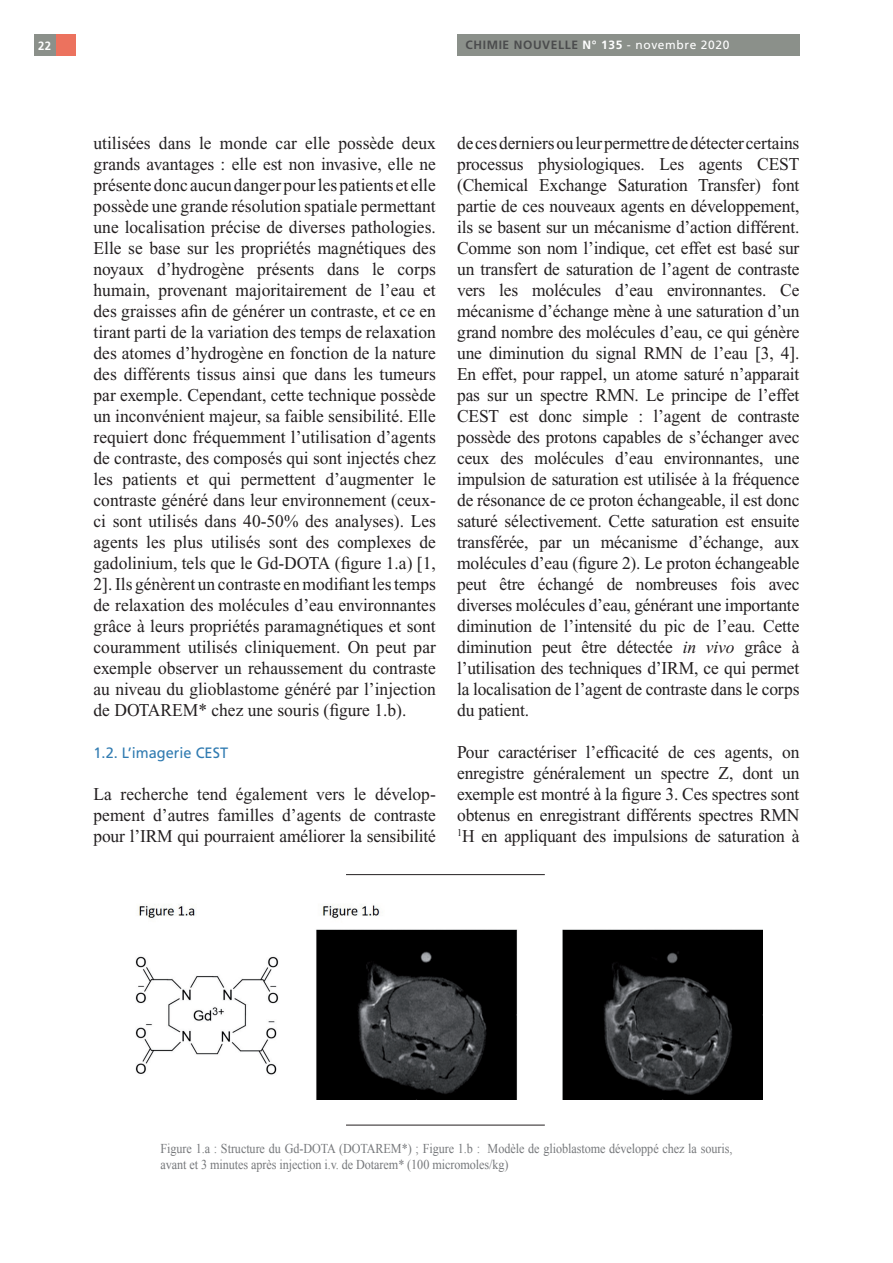
<style>
.page{position:relative;width:893px;height:1263px;background:#fff}
.page>*{position:absolute;margin:0;border:0;box-sizing:border-box;transform-origin:0 0}
.t1{font:18px/21px "Times New Roman";letter-spacing:-.01em;color:#231f20;text-align:justify}
.t2{font:15px "Frutiger";color:#307bb1}
.t3{font:13.5px/16.5px "Times New Roman";letter-spacing:-.005em;color:#76787b;scale:.9 1}
.t4{font:700 12px "Frutiger";letter-spacing:.05em;color:#4b4c4d}
.t5{font:700 12px "Frutiger";color:#fff;scale:.95 1}
.s1{color:#fff}
.s2{font-weight:400;color:#fff}
.s3{font-style:italic}
</style>
<div class="page">
<div style="left:457px;top:34px;width:342px;height:21px;background:#8b908a"></div>
<div style="left:55px;top:34px;width:21px;height:22px;background:#ec725e"></div>
<div style="left:34px;top:34px;width:21px;height:22px;background:#8b908a"></div>
<hr style="left:346px;top:1125px;width:199px;height:1px;background:#231f20">
<img style="left:135px;top:904px;width:628px;height:195px">
<hr style="left:346px;top:874px;width:199px;height:1px;background:#231f20">
<p class="t5" style="left:38px;top:38px;width:15px">22</p>
<p class="t4" style="left:466px;top:38px;width:265px">CHIMIE NOUVELLE <span class="s1">N° 135</span> <span class="s2">- novembre 2020</span></p>
<p class="t1" style="left:94px;top:132px;width:344px">utilisées dans le monde car elle possède deux grands avantages : elle est non invasive, elle ne présente donc aucun danger pour les patients et elle possède une grande résolution spatiale permettant une localisation précise de diverses pathologies.<br>Elle se base sur les propriétés magnétiques des noyaux d’hydrogène présents dans le corps humain, provenant majoritairement de l’eau et des graisses afin de générer un contraste, et ce en tirant parti de la variation des temps de relaxation des atomes d’hydrogène en fonction de la nature des différents tissus ainsi que dans les tumeurs par exemple. Cependant, cette technique possède un inconvénient majeur, sa faible sensibilité. Elle requiert donc fréquemment l’utilisation d’agents de contraste, des composés qui sont injectés chez les patients et qui permettent d’augmenter le contraste généré dans leur environnement (ceux&shy;ci sont utilisés dans 40-50% des analyses). Les agents les plus utilisés sont des complexes de gadolinium, tels que le Gd-DOTA (figure 1.a) [1, 2]. Ils génèrent un contraste en modifiant les temps de relaxation des molécules d’eau environnantes grâce à leurs propriétés paramagnétiques et sont couramment utilisés cliniquement. On peut par exemple observer un rehaussement du contraste au niveau du glioblastome généré par l’injection de DOTAREM* chez une souris (figure 1.b).</p>
<p class="t2" style="left:94px;top:744px;width:136px">1.2. L’imagerie CEST</p>
<p class="t1" style="left:94px;top:783px;width:344px">La recherche tend également vers le dévelop&shy;pement d’autres familles d’agents de contraste pour l’IRM qui pourraient améliorer la sensibilité</p>
<p class="t1" style="left:457px;top:132px;width:344px">de ces derniers ou leur permettre de détecter certains processus physiologiques. Les agents CEST (Chemical Exchange Saturation Transfer) font partie de ces nouveaux agents en développement, ils se basent sur un mécanisme d’action différent.<br>Comme son nom l’indique, cet effet est basé sur un transfert de saturation de l’agent de contraste vers les molécules d’eau environnantes. Ce mécanisme d’échange mène à une saturation d’un grand nombre des molécules d’eau, ce qui génère une diminution du signal RMN de l’eau [3, 4].<br>En effet, pour rappel, un atome saturé n’apparait pas sur un spectre RMN. Le principe de l’effet CEST est donc simple : l’agent de contraste possède des protons capables de s’échanger avec ceux des molécules d’eau environnantes, une impulsion de saturation est utilisée à la fréquence de résonance de ce proton échangeable, il est donc saturé sélectivement. Cette saturation est ensuite transférée, par un mécanisme d’échange, aux molécules d’eau (figure 2). Le proton échangeable peut être échangé de nombreuses fois avec diverses molécules d’eau, générant une importante diminution de l’intensité du pic de l’eau. Cette diminution peut être détectée <span class="s3">in vivo</span> grâce à l’utilisation des techniques d’IRM, ce qui permet la localisation de l’agent de contraste dans le corps du patient.</p>
<p class="t1" style="left:457px;top:741px;width:344px">Pour caractériser l’efficacité de ces agents, on enregistre généralement un spectre Z, dont un exemple est montré à la figure 3. Ces spectres sont obtenus en enregistrant différents spectres RMN <sup>1</sup>H en appliquant des impulsions de saturation à</p>
<p class="t3" style="left:161px;top:1140px;width:637px">Figure 1.a : Structure du Gd-DOTA (DOTAREM*) ; Figure 1.b : Modèle de glioblastome développé chez la souris, avant et 3 minutes après injection i.v. de Dotarem* (100 micromoles/kg)</p>
</div>
